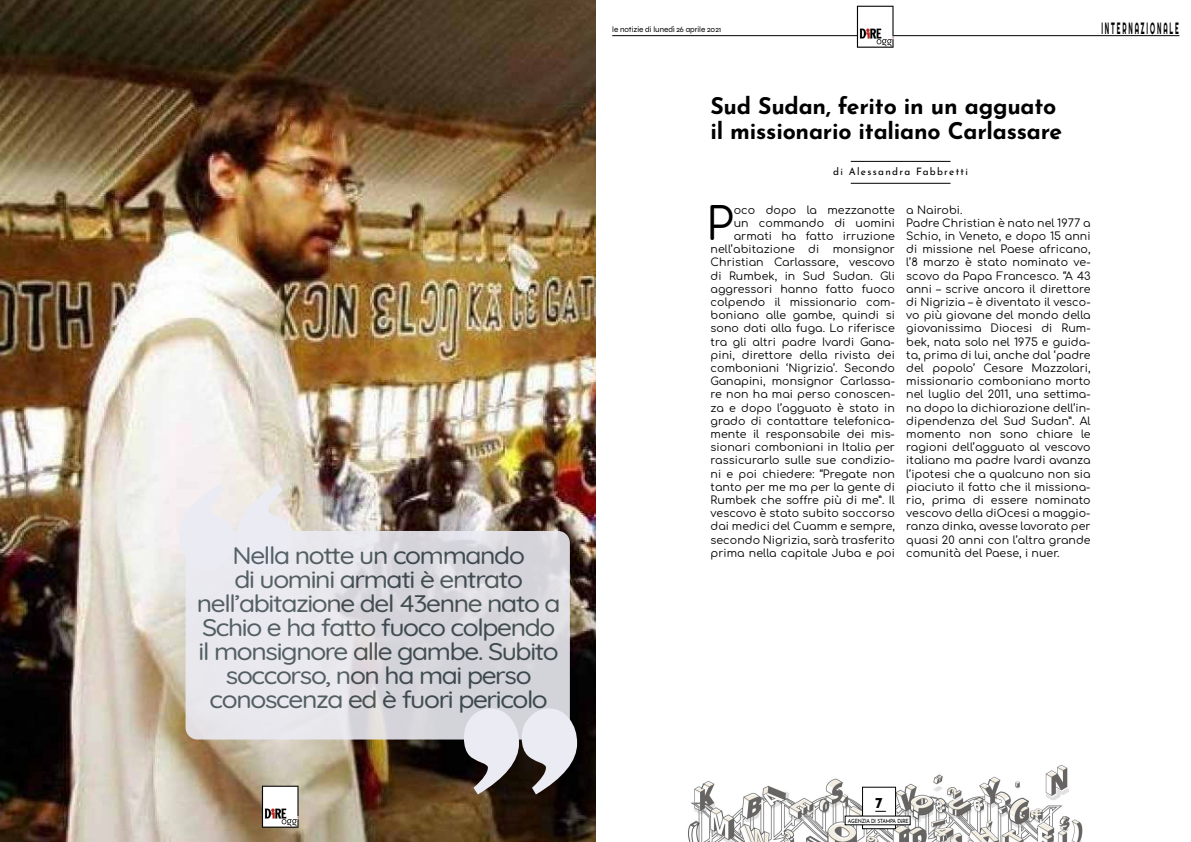
<style>
.page{position:relative;width:1191px;height:842px;background:#fff}
.page>*{position:absolute;margin:0;border:0;box-sizing:border-box;transform-origin:0 0}
.t1{font:44.8px "Comfortaa";color:#000}
.t2{font:300 24px/24px "Quicksand";letter-spacing:-.05em;color:#445258;text-align:center;scale:1.1 1}
.t3{font:700 23px/25px "Josefin Sans";letter-spacing:-.01em;color:#000}
.t4{font:16.4px "Righteous";letter-spacing:.29em;color:#000;scale:.39 1}
.t5{font:700 15px "Josefin Sans";color:#000}
.t6{font:11px/13.2px "Comfortaa";letter-spacing:.005em;color:#000;text-align:right}
.t7{font:10.2px "Josefin Sans";letter-spacing:.13em;color:#000}
.t8{font:8px "Syne";color:#000}
.t9{font:5.7px "Josefin Sans";letter-spacing:-.04em;color:#000;scale:.88 1}
.s1{font-weight:700}
</style>
<div class="page">
<img style="left:688px;top:764px;width:395px;height:78px">
<hr style="left:850px;top:183px;width:100px;height:1px;background:#000">
<hr style="left:850px;top:161px;width:100px;height:1px;background:#000">
<img style="left:0;top:0;width:595px;height:842px">
<svg style="left:179px;top:484px;width:113px;height:86px"></svg>
<svg style="left:464px;top:708px;width:113px;height:86px"></svg>
<svg style="left:185px;top:531px;width:385px;height:208px"></svg>
<hr style="left:612px;top:35px;width:567px;height:1px;background:#000">
<div style="left:862px;top:787px;width:34px;height:42px;background:#fff;border:1px solid #000"></div>
<div style="left:845px;top:816px;width:65px;height:9px;background:#fff"></div>
<img style="left:842px;top:5px;width:74px;height:42px">
<img style="left:247px;top:784px;width:73px;height:43px">
<p class="t8" style="left:612px;top:24px;width:111px">le notizie di lunedì 26 aprile 2021</p>
<h3 class="t4" style="left:1101px;top:17px;width:200px">INTERNAZIONALE</h3>
<h3 class="t3" style="left:710px;top:91px;width:353px">Sud Sudan, ferito in un agguato il missionario italiano Carlassare</h3>
<p class="t7" style="left:833px;top:164px;width:136px">di Alessandra Fabbretti</p>
<h1 class="t1" style="left:706px;top:183px;width:29px">P</h1>
<p class="t6" style="left:710px;top:202px;width:186px">oco dopo la mezzanotte<br>un commando di uomini armati ha fatto irruzione nell’abitazione di monsignor<br>Christian Carlassare, vescovo di Rumbek, in Sud Sudan. Gli aggressori hanno fatto fuoco colpendo il missionario com&shy;boniano alle gambe, quindi si sono dati alla fuga. Lo riferisce tra gli altri padre Ivardi Gana&shy;pini, direttore della rivista dei comboniani ‘Nigrizia’. Secondo<br>Ganapini, monsignor Carlassa&shy;re non ha mai perso conoscen&shy;za e dopo l’agguato è stato in grado di contattare telefonica&shy;mente il responsabile dei mis&shy;sionari comboniani in Italia per rassicurarlo sulle sue condizio&shy;ni e poi chiedere: “Pregate non tanto per me ma per la gente di<br>Rumbek che soffre più di me”. Il vescovo è stato subito soccorso dai medici del Cuamm e sempre, secondo Nigrizia, sarà trasferito prima nella capitale Juba e poi</p>
<p class="t6" style="left:906px;top:202px;width:186px;text-align:left">a Nairobi.<br>Padre Christian è nato nel 1977 a<br>Schio, in Veneto, e dopo 15 anni di missione nel Paese africano, l’8 marzo è stato nominato ve&shy;scovo da Papa Francesco. “A 43 anni – scrive ancora il direttore di Nigrizia – è diventato il vesco&shy;vo più giovane del mondo della giovanissima Diocesi di Rum&shy;bek, nata solo nel 1975 e guida&shy;ta, prima di lui, anche dal ‘padre del popolo’ Cesare Mazzolari, missionario comboniano morto nel luglio del 2011, una settima&shy;na dopo la dichiarazione dell’in&shy;dipendenza del Sud Sudan”. Al momento non sono chiare le ragioni dell’agguato al vescovo italiano ma padre Ivardi avanza l’ipotesi che a qualcuno non sia piaciuto il fatto che il missiona&shy;rio, prima di essere nominato vescovo della diOcesi a maggio&shy;ranza dinka, avesse lavorato per quasi 20 anni con l’altra grande</p>
<h2 class="t2" style="left:232px;top:541px;width:267px">Nella notte un commando</h2>
<p class="t6" style="left:906px;top:545px;width:155px">comunità del Paese, i nuer.</p>
<h2 class="t2" style="left:197px;top:565px;width:332px">di uomini armati è entrato nell’abitazione del 43enne nato a<br>Schio e ha fatto fuoco colpendo il monsignore alle gambe. Subito soccorso, non ha mai perso conoscenza ed è fuori pericolo</h2>
<h3 class="t5" style="left:875px;top:792px;width:9px">7</h3>
<p class="t9" style="left:848px;top:816px;width:71px">AGENZIA DI STAMPA D<span class="s1">i</span>RE</p>
</div>
